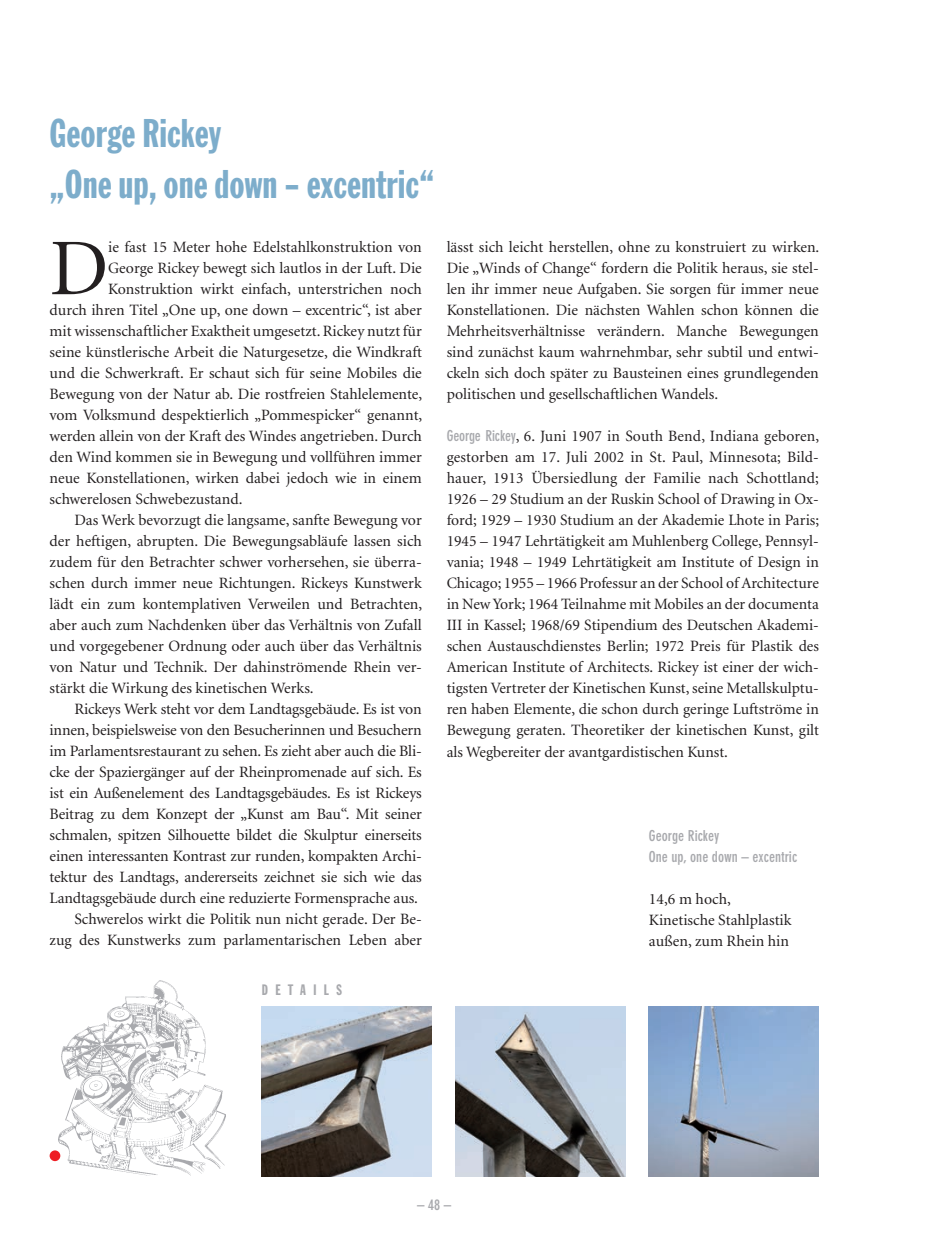
<style>
.page{position:relative;width:943px;height:1241px;background:#fff}
.page>*{position:absolute;margin:0;border:0;box-sizing:border-box;transform-origin:0 0}
.t1{font:80.33px "Minion";color:#231f20}
.t2{font:extra-condensed 42px/50.4px "Franklin Gothic T";color:#7dadcb}
.t3{font:15.75px/21px "Minion";color:#231f20;text-align:justify}
.t4{font:700 condensed 14.88px/21px "DIN Neuzeit Grotesk";color:#a8a9ad}
.t5{font:14.88px "Franklin Gothic Extra Cond";letter-spacing:.5em;color:#a8a9ad}
.s1{font-family:"DIN Neuzeit Grotesk";font-weight:700;font-stretch:condensed;font-size:14.88px;color:#a8a9ad}
</style>
<div class="page">
<img style="left:649px;top:1006px;width:170px;height:170px">
<img style="left:455px;top:1006px;width:170px;height:170px">
<img style="left:262px;top:1006px;width:170px;height:170px">
<img style="left:58px;top:980px;width:167px;height:196px">
<div style="left:50px;top:1150px;width:10px;height:10px;background:#ee1d23;border-radius:50%"></div>
<h2 class="t2" style="left:50px;top:107px;width:386px">George Rickey<br>„One up, one down – excentric“</h2>
<h1 class="t1" style="left:50px;top:229px;width:60px">D</h1>
<p class="t3" style="left:108px;top:237px;width:315px">ie fast 15 Meter hohe Edelstahlkonstruktion von</p>
<p class="t3" style="left:108px;top:258px;width:315px">George Rickey bewegt sich lautlos in der Luft. Die</p>
<p class="t3" style="left:108px;top:279px;width:315px">Konstruktion wirkt einfach, unterstrichen noch</p>
<p class="t3" style="left:50px;top:300px;width:374px">durch ihren Titel „One up, one down – excentric“, ist aber</p>
<p class="t3" style="left:50px;top:321px;width:374px">mit wissenschaftlicher Exaktheit umgesetzt. Rickey nutzt für</p>
<p class="t3" style="left:50px;top:342px;width:374px">seine künstlerische Arbeit die Naturgesetze, die Windkraft</p>
<p class="t3" style="left:50px;top:363px;width:374px">und die Schwerkraft. Er schaut sich für seine Mobiles die</p>
<p class="t3" style="left:50px;top:384px;width:374px">Bewegung von der Natur ab. Die rostfreien Stahlelemente,</p>
<p class="t3" style="left:50px;top:405px;width:374px">vom Volksmund despektierlich „Pommespicker“ genannt,</p>
<p class="t3" style="left:50px;top:426px;width:374px">werden allein von der Kraft des Windes angetrieben. Durch</p>
<p class="t3" style="left:50px;top:447px;width:374px">den Wind kommen sie in Bewegung und vollführen immer</p>
<p class="t3" style="left:50px;top:468px;width:374px">neue Konstellationen, wirken dabei jedoch wie in einem</p>
<p class="t3" style="left:50px;top:489px;width:194px">schwerelosen Schwebezustand.</p>
<p class="t3" style="left:74px;top:510px;width:349px">Das Werk bevorzugt die langsame, sanfte Bewegung vor</p>
<p class="t3" style="left:50px;top:531px;width:374px">der heftigen, abrupten. Die Bewegungsabläufe lassen sich</p>
<p class="t3" style="left:50px;top:552px;width:374px">zudem für den Betrachter schwer vorhersehen, sie überra-</p>
<p class="t3" style="left:50px;top:573px;width:374px">schen durch immer neue Richtungen. Rickeys Kunstwerk</p>
<p class="t3" style="left:50px;top:594px;width:374px">lädt ein zum kontemplativen Verweilen und Betrachten,</p>
<p class="t3" style="left:50px;top:615px;width:374px">aber auch zum Nachdenken über das Verhältnis von Zufall</p>
<p class="t3" style="left:50px;top:636px;width:374px">und vorgegebener Ordnung oder auch über das Verhältnis</p>
<p class="t3" style="left:50px;top:657px;width:374px">von Natur und Technik. Der dahinströmende Rhein ver-</p>
<p class="t3" style="left:50px;top:678px;width:265px">stärkt die Wirkung des kinetischen Werks.</p>
<p class="t3" style="left:74px;top:699px;width:349px">Rickeys Werk steht vor dem Landtagsgebäude. Es ist von</p>
<p class="t3" style="left:50px;top:720px;width:374px">innen, beispielsweise von den Besucherinnen und Besuchern</p>
<p class="t3" style="left:50px;top:741px;width:374px">im Parlamentsrestaurant zu sehen. Es zieht aber auch die Bli-</p>
<p class="t3" style="left:50px;top:762px;width:374px">cke der Spaziergänger auf der Rheinpromenade auf sich. Es</p>
<p class="t3" style="left:50px;top:783px;width:374px">ist ein Außenelement des Landtagsgebäudes. Es ist Rickeys</p>
<p class="t3" style="left:50px;top:804px;width:374px">Beitrag zu dem Konzept der „Kunst am Bau“. Mit seiner</p>
<p class="t3" style="left:50px;top:825px;width:374px">schmalen, spitzen Silhouette bildet die Skulptur einerseits</p>
<p class="t3" style="left:50px;top:846px;width:374px">einen interessanten Kontrast zur runden, kompakten Archi-</p>
<p class="t3" style="left:50px;top:867px;width:374px">tektur des Landtags, andererseits zeichnet sie sich wie das</p>
<p class="t3" style="left:50px;top:888px;width:370px">Landtagsgebäude durch eine reduzierte Formensprache aus.</p>
<p class="t3" style="left:74px;top:909px;width:349px">Schwerelos wirkt die Politik nun nicht gerade. Der Be-</p>
<p class="t3" style="left:50px;top:930px;width:374px">zug des Kunstwerks zum parlamentarischen Leben aber</p>
<p class="t3" style="left:446px;top:237px;width:374px">lässt sich leicht herstellen, ohne zu konstruiert zu wirken.<br>Die „Winds of Change“ fordern die Politik heraus, sie stel&shy;len ihr immer neue Aufgaben. Sie sorgen für immer neue Konstellationen. Die nächsten Wahlen schon können die Mehrheitsverhältnisse verändern. Manche Bewegungen sind zunächst kaum wahrnehmbar, sehr subtil und entwi&shy;ckeln sich doch später zu Bausteinen eines grundlegenden politischen und gesellschaftlichen Wandels.</p>
<p class="t3" style="left:446px;top:426px;width:374px"><span class="s1">George Rickey</span>, 6. Juni 1907 in South Bend, Indiana geboren, gestorben am 17. Juli 2002 in St. Paul, Minnesota; Bild&shy;hauer, 1913 Übersiedlung der Familie nach Schottland; 1926 – 29 Studium an der Ruskin School of Drawing in Ox&shy;ford; 1929 – 1930 Studium an der Akademie Lhote in Paris; 1945 – 1947 Lehrtätigkeit am Muhlenberg College, Pennsyl&shy;vania; 1948 – 1949 Lehrtätigkeit am Institute of Design in Chicago; 1955 – 1966 Professur an der School of Architecture in New York; 1964 Teilnahme mit Mobiles an der documenta III in Kassel; 1968/69 Stipendium des Deutschen Akademi&shy;schen Austauschdienstes Berlin; 1972 Preis für Plastik des American Institute of Architects. Rickey ist einer der wich&shy;tigsten Vertreter der Kinetischen Kunst, seine Metallskulptu&shy;ren haben Elemente, die schon durch geringe Luftströme in Bewegung geraten. Theoretiker der kinetischen Kunst, gilt als Wegbereiter der avantgardistischen Kunst.</p>
<p class="t4" style="left:649px;top:824px;width:150px">George Rickey<br>One up, one down – excentric</p>
<p class="t3" style="left:649px;top:888px;width:144px;text-align:left">14,6 m hoch,<br>Kinetische Stahlplastik außen, zum Rhein hin</p>
<p class="t5" style="left:262px;top:981px;width:82px">DETAILS</p>
<p class="t4" style="left:417px;top:1194px;width:36px">– 48 –</p>
</div>
